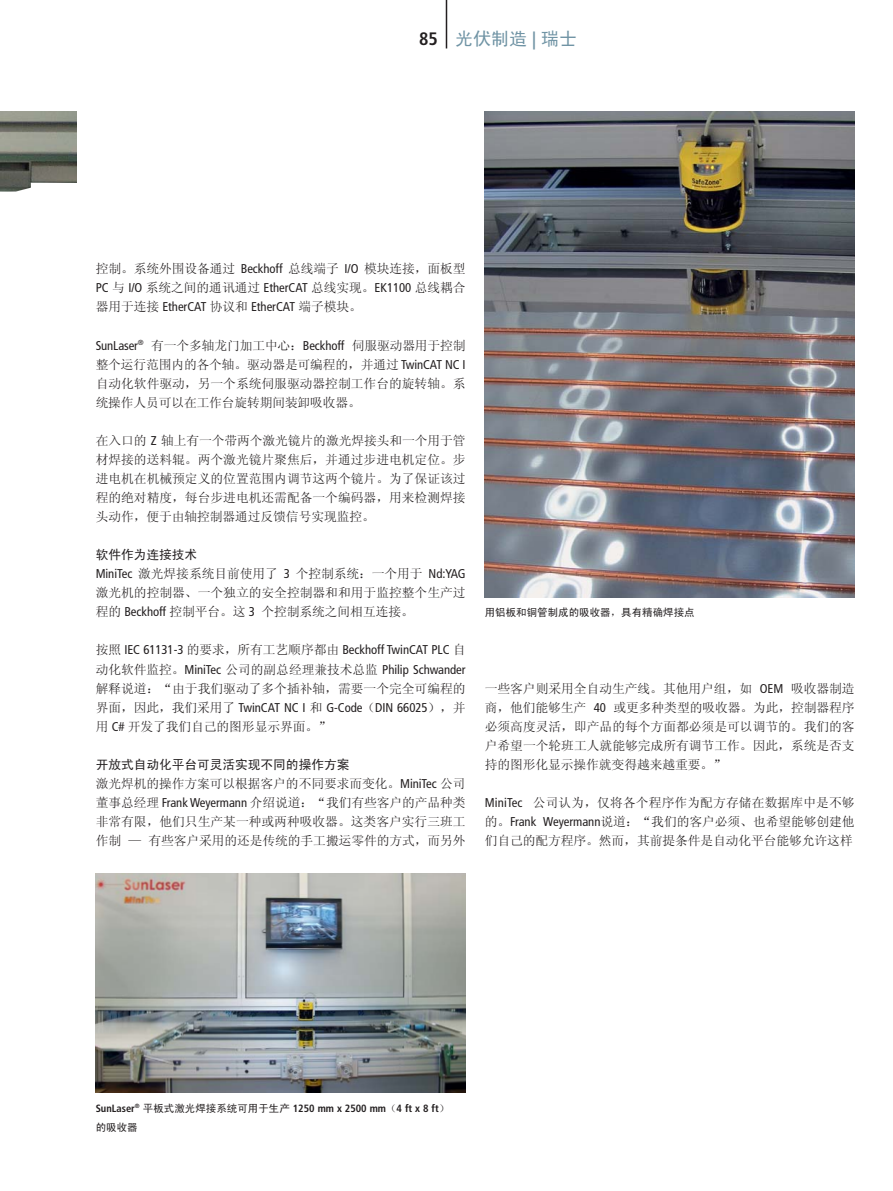
<style>
.page{position:relative;width:893px;height:1191px;background:#fff}
.page>*{position:absolute;margin:0;border:0;box-sizing:border-box;transform-origin:0 0}
.t1{font:18px "Sim Hei";color:#6f93a4}
.t2{font:12.75px/19px "Sim Sun";letter-spacing:-.005em;color:#231f20;text-align:justify}
.t3{font:condensed 12.75px/19px "Frutiger";letter-spacing:-.005em;color:#231f20}
.t4{font:12.75px "Sim Hei";letter-spacing:-.005em;color:#231f20}
.t5{font:700 condensed 10.5px "Frutiger";color:#231f20}
.t6{font:10.5px "Sim Hei";color:#231f20}
.s1{font-family:"Frutiger LT Pro";font-weight:700;font-stretch:condensed;color:#231f20}
.s2{font-family:"Frutiger";font-weight:700;font-stretch:condensed}
.s3{font-family:"Frutiger";font-stretch:condensed}
.s4{font-family:"Sim Sun";font-stretch:normal}
.s5{font-family:"Sim Hei";font-weight:400;font-stretch:normal}
</style>
<div class="page">
<img style="left:96px;top:874px;width:370px;height:218px">
<img style="left:485px;top:111px;width:370px;height:486px">
<hr style="left:446px;top:0;width:1px;height:48px;background:#231f20">
<h1 class="t1" style="left:419px;top:29px;width:160px"><span class="s1">85</span> 光伏制造 <span class="s2">|</span> 瑞士</h1>
<p class="t2" style="left:96px;top:259px;width:371px">控制。系统外围设备通过 <span class="s3">Beckhoff</span> 总线端子 <span class="s3">I/O</span> 模块连接，面板型</p>
<p class="t3" style="left:96px;top:279px;width:371px">PC <span class="s4">与</span> I/O <span class="s4">系统之间的通讯通过</span> EtherCAT <span class="s4">总线实现。</span>EK1100 <span class="s4">总线耦合器用于连接</span> EtherCAT <span class="s4">协议和</span> EtherCAT <span class="s4">端子模块。</span></p>
<p class="t2" style="left:96px;top:335px;width:371px"><span class="s3">SunLaser</span><sup>®</sup> 有一个多轴龙门加工中心：<span class="s3">Beckhoff</span> 伺服驱动器用于控制整个运行范围内的各个轴。驱动器是可编程的，并通过 <span class="s3">TwinCAT NC I</span>自动化软件驱动，另一个系统伺服驱动器控制工作台的旋转轴。系统操作人员可以在工作台旋转期间装卸吸收器。</p>
<p class="t2" style="left:96px;top:431px;width:371px">在入口的 <span class="s3">Z</span> 轴上有一个带两个激光镜片的激光焊接头和一个用于管材焊接的送料辊。两个激光镜片聚焦后，并通过步进电机定位。步进电机在机械预定义的位置范围内调节这两个镜片。为了保证该过程的绝对精度，每台步进电机还需配备一个编码器，用来检测焊接头动作，便于由轴控制器通过反馈信号实现监控。</p>
<p class="t4" style="left:96px;top:548px;width:103px">软件作为连接技术</p>
<p class="t2" style="left:96px;top:564px;width:371px"><span class="s3">MiniTec</span> 激光焊接系统目前使用了 <span class="s3">3</span> 个控制系统：一个用于 <span class="s3">Nd:YAG</span>激光机的控制器、一个独立的安全控制器和和用于监控整个生产过程的 <span class="s3">Beckhoff</span> 控制平台。这 <span class="s3">3</span> 个控制系统之间相互连接。</p>
<p class="t3" style="left:96px;top:641px;width:371px"><span class="s4">按照</span> IEC 61131-3 <span class="s4">的要求，所有工艺顺序都由</span> Beckhoff TwinCAT PLC <span class="s4">自动化软件监控。</span>MiniTec <span class="s4">公司的副总经理兼技术总监</span> Philip Schwander</p>
<p class="t2" style="left:96px;top:678px;width:371px">解释说道：“由于我们驱动了多个插补轴，需要一个完全可编程的</p>
<p class="t3" style="left:96px;top:698px;width:371px"><span class="s4">界面，因此，我们采用了</span> TwinCAT NC I <span class="s4">和</span> G-Code<span class="s4">（</span>DIN 66025<span class="s4">），并</span></p>
<p class="t2" style="left:96px;top:716px;width:237px">用 <span class="s3">C#</span> 开发了我们自己的图形显示界面。”</p>
<p class="t4" style="left:96px;top:758px;width:255px">开放式自动化平台可灵活实现不同的操作方案</p>
<p class="t2" style="left:96px;top:773px;width:371px">激光焊机的操作方案可以根据客户的不同要求而变化。<span class="s3">MiniTec</span> 公司董事总经理 <span class="s3">Frank Weyermann</span> 介绍说道：“我们有些客户的产品种类非常有限，他们只生产某一种或两种吸收器。这类客户实行三班工作制 — 有些客户采用的还是传统的手工搬运零件的方式，而另外</p>
<p class="t6" style="left:485px;top:607px;width:211px">用铝板和铜管制成的吸收器，具有精确焊接点</p>
<p class="t2" style="left:485px;top:678px;width:371px">一些客户则采用全自动生产线。其他用户组，如 <span class="s3">OEM</span> 吸收器制造商，他们能够生产 <span class="s3">40</span> 或更多种类型的吸收器。为此，控制器程序必须高度灵活，即产品的每个方面都必须是可以调节的。我们的客户希望一个轮班工人就能够完成所有调节工作。因此，系统是否支持的图形化显示操作就变得越来越重要。”</p>
<p class="t2" style="left:485px;top:793px;width:371px"><span class="s3">MiniTec</span> 公司认为，仅将各个程序作为配方存储在数据库中是不够的。<span class="s3">Frank Weyermann</span>说道：“我们的客户必须、也希望能够创建他们自己的配方程序。然而，其前提条件是自动化平台能够允许这样</p>
<p class="t5" style="left:96px;top:1104px;width:355px">SunLaser<sup>®</sup> <span class="s5">平板式激光焊接系统可用于生产</span> 1250 mm x 2500 mm<span class="s5">（</span>4 ft x 8 ft<span class="s5">）</span></p>
<p class="t6" style="left:96px;top:1121px;width:43px">的吸收器</p>
</div>
